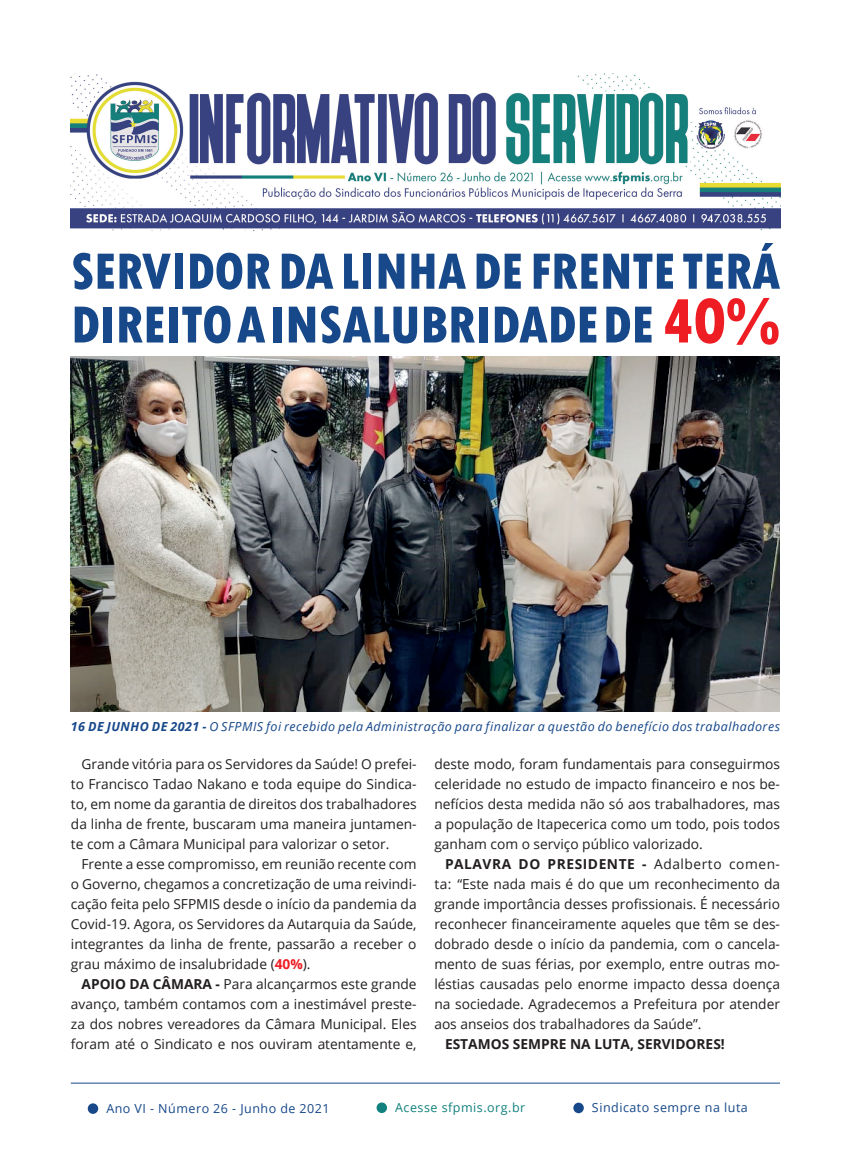
<style>
.page{position:relative;width:851px;height:1170px;background:#fff}
.page>*{position:absolute;margin:0;border:0;box-sizing:border-box;transform-origin:0 0}
.t1{font:800 condensed 55px "Tw Cen";letter-spacing:-.01em;color:#174889}
.t2{font:800 condensed 53.75px "Tw Cen";letter-spacing:-.01em;color:#174889}
.Estilo_de_parágrafo{font:13.75px/20px "Open Sans";color:#231f20;text-align:justify}
.Estilo_de_parágrafo-2{font:700 13.75px "Open Sans";color:#231f20}
.t3{font:italic 12.5px "Open Sans";letter-spacing:.04em;color:#174889}
.t4{font:12.5px "Open Sans";letter-spacing:.04em;color:#174889}
.t5{font:12.5px "Open Sans";letter-spacing:.04em;color:#12817d}
.s1{font-size:66.25px;color:#ee1d23}
.s2{font-weight:700}
.s3{font-weight:700;color:#ee1d23}
.s4{font-weight:700;font-style:italic}
</style>
<div class="page">
<img style="left:71px;top:74px;width:709px;height:157px">
<div style="left:88px;top:1103px;width:10px;height:10px;background:#174889;border-radius:50%"></div>
<div style="left:376px;top:1102px;width:11px;height:10px;background:#12817d;border-radius:50%"></div>
<div style="left:573px;top:1102px;width:10px;height:11px;background:#174889;border-radius:50%"></div>
<hr style="left:71px;top:1082px;width:708px;height:1px;background:#174889">
<img style="left:71px;top:357px;width:708px;height:354px">
<p class="t2" style="left:71px;top:239px;width:710px">SERVIDOR DA LINHA DE FRENTE TERÁ</p>
<p class="t1" style="left:71px;top:292px;width:710px">DIREITO A INSALUBRIDADE DE <span class="s1">40%</span></p>
<p class="t3" style="left:71px;top:718px;width:710px"><span class="s2">16 DE JUNHO DE 2021 -</span> O SFPMIS foi recebido pela Administração para finalizar a questão do benefício dos trabalhadores</p>
<p class="Estilo_de_parágrafo" style="left:71px;top:753px;width:347px;text-indent:11px">Grande vitória para os Servidores da Saúde! O prefei&shy;to Francisco Tadao Nakano e toda equipe do Sindica&shy;to, em nome da garantia de direitos dos trabalhadores da linha de frente, buscaram uma maneira juntamen&shy;te com a Câmara Municipal para valorizar o setor.</p>
<p class="Estilo_de_parágrafo" style="left:71px;top:853px;width:347px;text-indent:11px">Frente a esse compromisso, em reunião recente com o Governo, chegamos a concretização de uma reivindi&shy;cação feita pelo SFPMIS desde o início da pandemia da Covid-19. Agora, os Servidores da Autarquia da Saúde, integrantes da linha de frente, passarão a receber o grau máximo de insalubridade (<span class="s3">40%</span>).</p>
<p class="Estilo_de_parágrafo" style="left:71px;top:973px;width:347px;text-indent:11px"><span class="s2">APOIO DA CÂMARA -</span> Para alcançarmos este grande avanço, também contamos com a inestimável preste&shy;za dos nobres vereadores da Câmara Municipal. Eles foram até o Sindicato e nos ouviram atentamente e,</p>
<p class="Estilo_de_parágrafo" style="left:434px;top:753px;width:347px">deste modo, foram fundamentais para conseguirmos celeridade no estudo de impacto financeiro e nos be&shy;nefícios desta medida não só aos trabalhadores, mas a população de Itapecerica como um todo, pois todos ganham com o serviço público valorizado.</p>
<p class="Estilo_de_parágrafo" style="left:434px;top:853px;width:347px;text-indent:11px"><span class="s2">PALAVRA DO PRESIDENTE -</span> Adalberto comen&shy;ta: “Este nada mais é do que um reconhecimento da grande importância desses profissionais. É necessário reconhecer financeiramente aqueles que têm se des&shy;dobrado desde o início da pandemia, com o cancela&shy;mento de suas férias, por exemplo, entre outras mo&shy;léstias causadas pelo enorme impacto dessa doença na sociedade. Agradecemos a Prefeitura por atender aos anseios dos trabalhadores da Saúde”.</p>
<p class="Estilo_de_parágrafo-2" style="left:445px;top:1034px;width:281px">ESTAMOS SEMPRE NA LUTA, SERVIDORES!</p>
<p class="t4" style="left:106px;top:1099px;width:225px">Ano VI - Número 26 - Junho de 2021</p>
<p class="t5" style="left:395px;top:1098px;width:132px">Acesse sfpmis.org.br</p>
<p class="t4" style="left:592px;top:1099px;width:157px">Sindicato sempre na luta</p>
<p class="t4" style="left:102px;top:1104px;width:132px">Acesse <span class="s4">sfpmis</span>.org.br</p>
</div>
